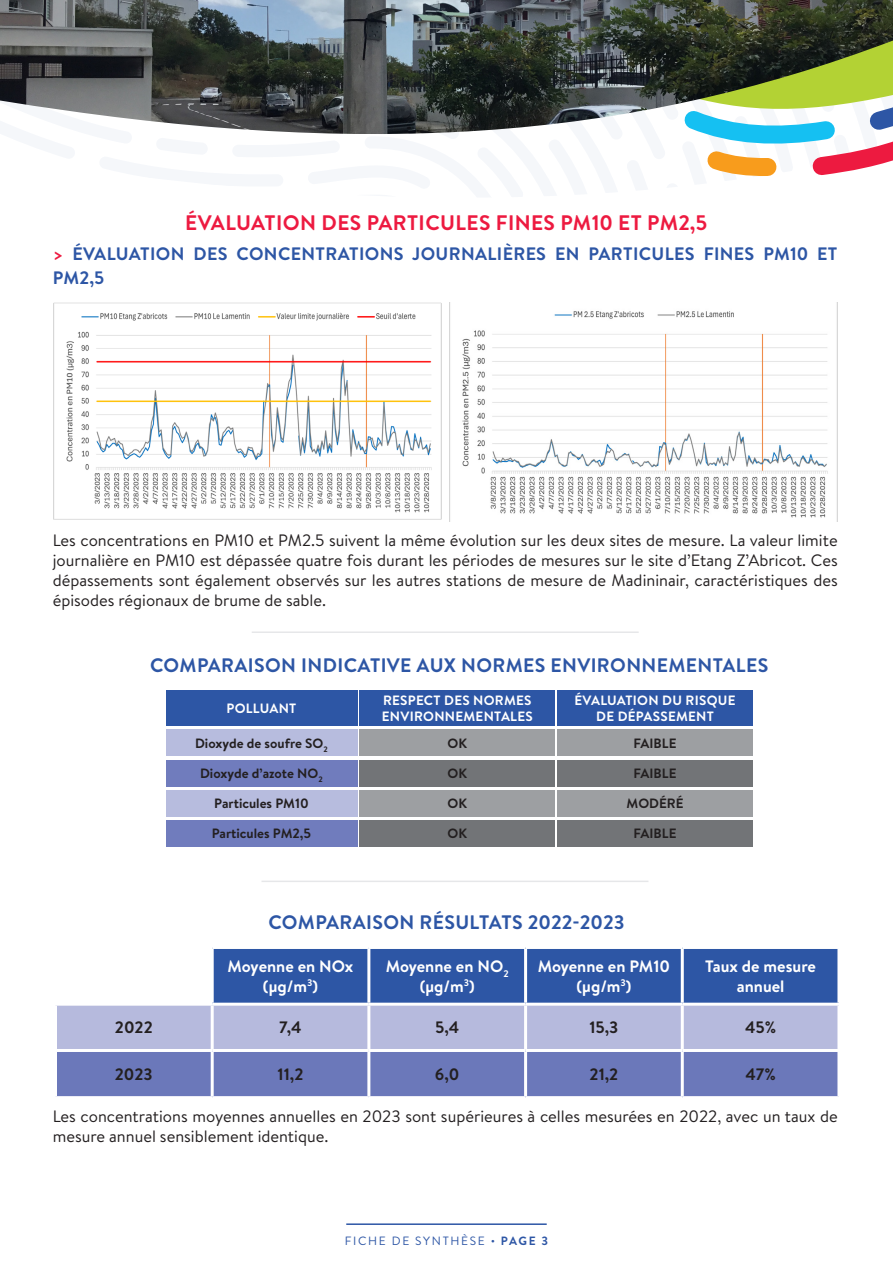
<style>
.page{position:relative;width:893px;height:1263px;background:#fff}
.page>*{position:absolute;margin:0;border:0;box-sizing:border-box;transform-origin:0 0}
.t1{font:700 21px "Brandon Text";letter-spacing:.02em;color:#ed1a40}
.t2{font:700 19.5px "Brandon Text";letter-spacing:.02em;color:#2d56a5}
.t3{font:700 18px/24px "Brandon Text";letter-spacing:.02em;color:#2d56a5}
.t4{font:16.5px/19.8px "Brandon Text";color:#231f20;text-align:justify}
.t5{font:700 16.5px/19.8px "Brandon Text";color:#fff;text-align:center}
.t6{font:700 16.5px "Brandon Text";color:#231f20}
.t7{font:700 13.5px "Brandon Text";color:#231f20}
.t8{font:700 13.5px "Brandon Text";letter-spacing:.02em;color:#fff}
.t9{font:12px "Brandon Text";letter-spacing:.14em;color:#2d56a5}
.s1{color:#ed1a40}
.s2{font-weight:700}
</style>
<div class="page">
<img style="left:0;top:0;width:893px;height:134px">
<svg style="left:676px;top:88px;width:217px;height:88px"></svg>
<hr style="left:346px;top:1223px;width:201px;height:2px;background:#2d56a5">
<img style="left:53px;top:303px;width:388px;height:217px">
<img style="left:449px;top:303px;width:389px;height:219px">
<div style="left:166px;top:690px;width:191px;height:36px;background:#2d56a5"></div>
<div style="left:360px;top:690px;width:195px;height:36px;background:#2d56a5"></div>
<div style="left:557px;top:690px;width:196px;height:36px;background:#2d56a5"></div>
<div style="left:166px;top:729px;width:191px;height:27px;background:#b7bcde"></div>
<div style="left:166px;top:760px;width:191px;height:26px;background:#707cbd"></div>
<div style="left:360px;top:729px;width:195px;height:27px;background:#9d9fa2"></div>
<div style="left:557px;top:729px;width:196px;height:27px;background:#9d9fa2"></div>
<div style="left:557px;top:760px;width:196px;height:26px;background:#727477"></div>
<div style="left:360px;top:760px;width:195px;height:26px;background:#727477"></div>
<div style="left:166px;top:790px;width:191px;height:27px;background:#b7bcde"></div>
<div style="left:166px;top:820px;width:191px;height:27px;background:#707cbd"></div>
<div style="left:360px;top:790px;width:195px;height:27px;background:#9d9fa2"></div>
<div style="left:557px;top:790px;width:196px;height:27px;background:#9d9fa2"></div>
<div style="left:557px;top:820px;width:196px;height:27px;background:#727477"></div>
<div style="left:360px;top:820px;width:195px;height:27px;background:#727477"></div>
<hr style="left:252px;top:631px;width:387px;height:2px;background:#e6e7e9">
<hr style="left:261px;top:881px;width:387px;height:1px;background:#e6e7e9">
<svg style="left:57px;top:949px;width:780px;height:147px;background:#7a8cc3"></svg>
<hr style="left:211px;top:949px;width:3px;height:54px;background:#fff">
<hr style="left:367px;top:949px;width:3px;height:54px;background:#fff">
<hr style="left:524px;top:949px;width:3px;height:54px;background:#fff">
<hr style="left:681px;top:949px;width:3px;height:54px;background:#fff">
<hr style="left:54px;top:1003px;width:158px;height:3px;background:#fff">
<hr style="left:212px;top:1003px;width:157px;height:3px;background:#fff">
<hr style="left:211px;top:1006px;width:3px;height:43px;background:#fff">
<hr style="left:369px;top:1003px;width:157px;height:3px;background:#fff">
<hr style="left:367px;top:1006px;width:3px;height:43px;background:#fff">
<hr style="left:526px;top:1003px;width:156px;height:3px;background:#fff">
<hr style="left:524px;top:1006px;width:3px;height:43px;background:#fff">
<hr style="left:682px;top:1003px;width:158px;height:3px;background:#fff">
<hr style="left:681px;top:1006px;width:3px;height:43px;background:#fff">
<hr style="left:54px;top:1049px;width:158px;height:3px;background:#fff">
<hr style="left:212px;top:1049px;width:157px;height:3px;background:#fff">
<hr style="left:211px;top:1052px;width:3px;height:44px;background:#fff">
<hr style="left:369px;top:1049px;width:157px;height:3px;background:#fff">
<hr style="left:367px;top:1052px;width:3px;height:44px;background:#fff">
<hr style="left:526px;top:1049px;width:156px;height:3px;background:#fff">
<hr style="left:524px;top:1052px;width:3px;height:44px;background:#fff">
<hr style="left:682px;top:1049px;width:158px;height:3px;background:#fff">
<hr style="left:681px;top:1052px;width:3px;height:44px;background:#fff">
<p class="t1" style="left:185px;top:209px;width:524px">ÉVALUATION DES PARTICULES FINES PM10 ET PM2,5</p>
<p class="t3" style="left:53px;top:241px;width:786px"><span class="s1">&gt;</span> ÉVALUATION DES CONCENTRATIONS JOURNALIÈRES EN PARTICULES FINES PM10 ET<br>PM2,5</p>
<p class="t4" style="left:53px;top:530px;width:787px">Les concentrations en PM10 et PM2.5 suivent la même évolution sur les deux sites de mesure. La valeur limite journalière en PM10 est dépassée quatre fois durant les périodes de mesures sur le site d’Etang Z’Abricot. Ces dépassements sont également observés sur les autres stations de mesure de Madininair, caractéristiques des épisodes régionaux de brume de sable.</p>
<p class="t2" style="left:150px;top:652px;width:620px">COMPARAISON INDICATIVE AUX NORMES ENVIRONNEMENTALES</p>
<p class="t8" style="left:226px;top:699px;width:71px">POLLUANT</p>
<p class="t8" style="left:575px;top:691px;width:162px">ÉVALUATION DU RISQUE</p>
<p class="t8" style="left:596px;top:707px;width:119px">DE DÉPASSEMENT</p>
<p class="t8" style="left:383px;top:691px;width:150px">RESPECT DES NORMES</p>
<p class="t8" style="left:382px;top:707px;width:152px">ENVIRONNEMENTALES</p>
<p class="t7" style="left:195px;top:733px;width:134px">Dioxyde de soufre SO<sub>2</sub></p>
<p class="t7" style="left:200px;top:764px;width:124px">Dioxyde d’azote NO<sub>2</sub></p>
<p class="t7" style="left:214px;top:794px;width:96px">Particules PM10</p>
<p class="t7" style="left:212px;top:824px;width:101px">Particules PM2,5</p>
<p class="t7" style="left:448px;top:733px;width:21px">OK</p>
<p class="t7" style="left:634px;top:733px;width:44px">FAIBLE</p>
<p class="t7" style="left:448px;top:764px;width:21px">OK</p>
<p class="t7" style="left:634px;top:764px;width:44px">FAIBLE</p>
<p class="t7" style="left:448px;top:794px;width:21px">OK</p>
<p class="t7" style="left:627px;top:794px;width:59px">MODÉRÉ</p>
<p class="t7" style="left:448px;top:824px;width:21px">OK</p>
<p class="t7" style="left:634px;top:824px;width:44px">FAIBLE</p>
<p class="t2" style="left:268px;top:909px;width:358px">COMPARAISON RÉSULTATS 2022-2023</p>
<p class="t5" style="left:228px;top:956px;width:127px">Moyenne en NOx (µg/m<sup>3</sup>)</p>
<p class="t5" style="left:386px;top:956px;width:124px">Moyenne en NO<sub>2 </sub>(µg/m<sup>3</sup>)</p>
<p class="t5" style="left:538px;top:956px;width:134px">Moyenne en PM10 (µg/m<sup>3</sup>)</p>
<p class="t5" style="left:705px;top:956px;width:112px">Taux de mesure annuel</p>
<p class="t6" style="left:115px;top:1016px;width:39px">2022</p>
<p class="t6" style="left:279px;top:1016px;width:24px">7,4</p>
<p class="t6" style="left:435px;top:1016px;width:26px">5,4</p>
<p class="t6" style="left:589px;top:1016px;width:31px">15,3</p>
<p class="t6" style="left:745px;top:1016px;width:33px">45%</p>
<p class="t6" style="left:115px;top:1062px;width:40px">2023</p>
<p class="t6" style="left:278px;top:1062px;width:27px">11,2</p>
<p class="t6" style="left:435px;top:1062px;width:26px">6,0</p>
<p class="t6" style="left:589px;top:1062px;width:30px">21,2</p>
<p class="t6" style="left:745px;top:1062px;width:32px">47%</p>
<p class="t4" style="left:53px;top:1106px;width:787px">Les concentrations moyennes annuelles en 2023 sont supérieures à celles mesurées en 2022, avec un taux de mesure annuel sensiblement identique.</p>
<p class="t9" style="left:345px;top:1233px;width:205px">FICHE DE SYNTHÈSE • <span class="s2">PAGE 3</span></p>
</div>
